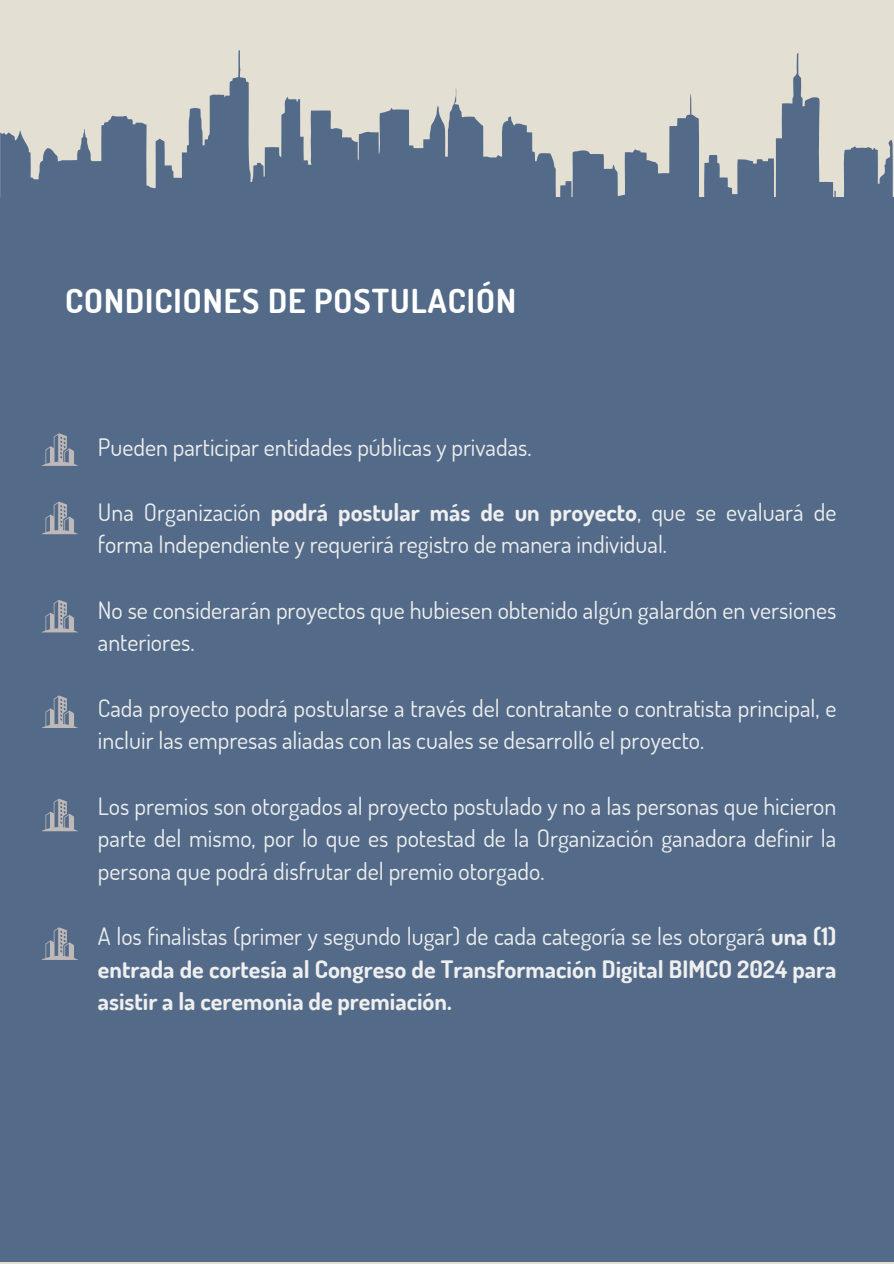
<style>
.page{position:relative;width:894px;height:1264px;background:#fff}
.page>*{position:absolute;margin:0;border:0;box-sizing:border-box;transform-origin:0 0}
.t1{font:700 33px "Dosis";letter-spacing:.03em;color:#fff}
.t2{font:24px/32.7px "Dosis";color:#efefef}
.t3{font:700 24px/32.7px "Dosis";color:#efefef;text-align:justify}
.s1{font-weight:700}
.s2{font-weight:400}
</style>
<div class="page">
<div style="left:0;top:0;width:893px;height:1263px;background:#e3dfd3"></div>
<svg style="left:0;top:50px;width:893px;height:148px"></svg>
<div style="left:0;top:198px;width:893px;height:1064px;background:#536b89"></div>
<svg style="left:41px;top:433px;width:37px;height:33px"></svg>
<svg style="left:42px;top:501px;width:36px;height:33px"></svg>
<svg style="left:42px;top:600px;width:35px;height:32px"></svg>
<svg style="left:41px;top:695px;width:37px;height:33px"></svg>
<svg style="left:43px;top:927px;width:33px;height:32px"></svg>
<svg style="left:42px;top:798px;width:36px;height:33px"></svg>
<p class="t1" style="left:65px;top:279px;width:452px">CONDICIONES DE POSTULACIÓN</p>
<p class="t2" style="left:98px;top:430px;width:435px">Pueden participar entidades públicas y privadas.</p>
<h1 class="t2" style="left:98px;top:495px;width:739px">Una Organización <span class="s1">podrá postular más de un proyecto</span>, que se evaluará de forma Independiente y requerirá registro de manera individual.</h1>
<p class="t2" style="left:98px;top:593px;width:739px">No se considerarán proyectos que hubiesen obtenido algún galardón en versiones anteriores.</p>
<p class="t2" style="left:98px;top:691px;width:739px">Cada proyecto podrá postularse a través del contratante o contratista principal, e incluir las empresas aliadas con las cuales se desarrolló el proyecto.</p>
<p class="t2" style="left:98px;top:788px;width:739px;text-align:justify">Los premios son otorgados al proyecto postulado y no a las personas que hicieron parte del mismo, por lo que es potestad de la Organización ganadora definir la persona que podrá disfrutar del premio otorgado.</p>
<p class="t3" style="left:98px;top:919px;width:739px"><span class="s2">A los finalistas (primer y segundo lugar) de cada categoría se les otorgará</span> una (1) entrada de cortesía al Congreso de Transformación Digital BIMCO 2024 para asistir a la ceremonia de premiación.</p>
</div>
